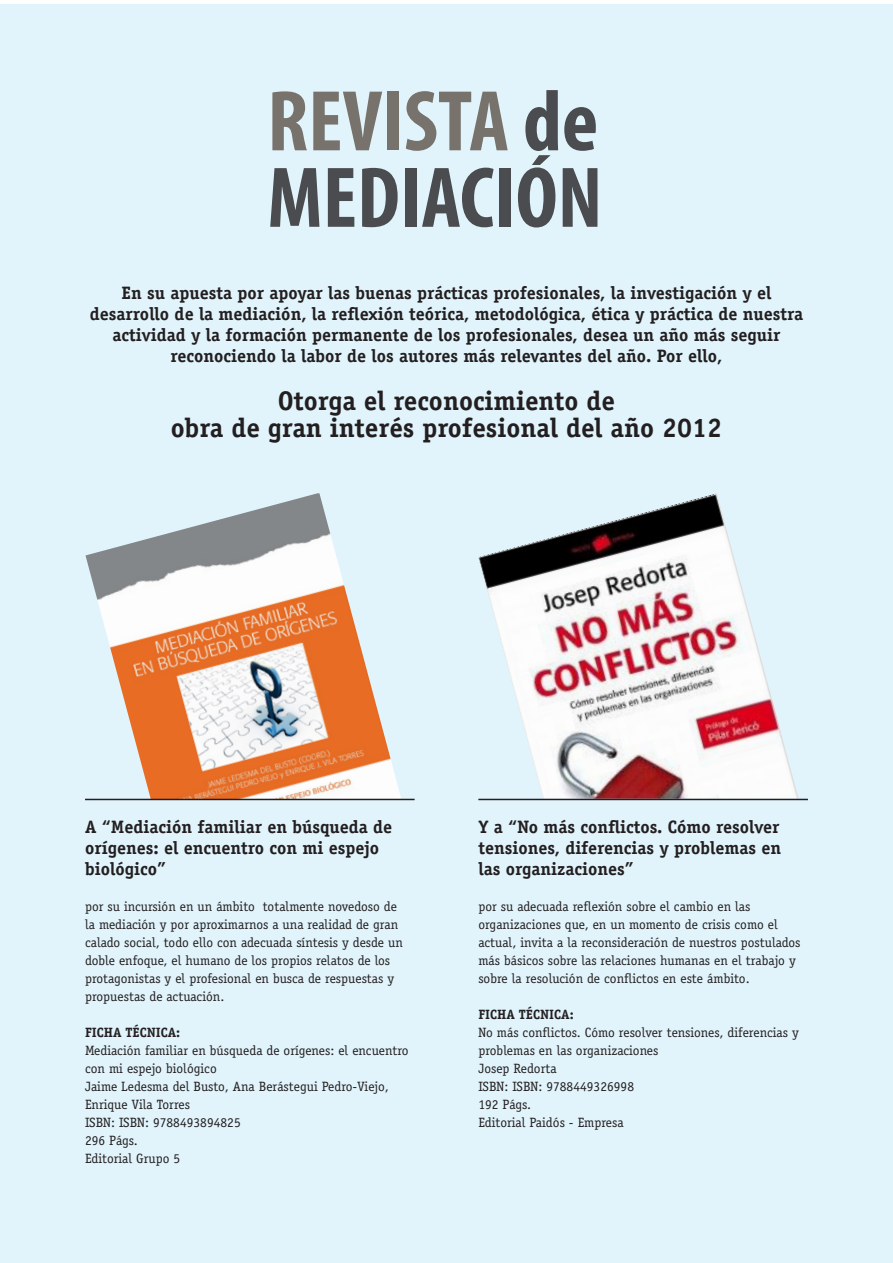
<style>
.page{position:relative;width:893px;height:1263px;background:#fff}
.page>*{position:absolute;margin:0;border:0;box-sizing:border-box;transform-origin:0 0}
.t1{font:700 condensed 87px/76.5px "Myriad Pro";color:#4a4c4f}
.t2{font:700 27px/27px "Officina Serif";color:#231f20;text-align:center}
.t3{font:700 18px/21px "Officina Serif";color:#231f20;text-align:center}
.t4{font:13.5px/18px "Officina Serif";color:#231f20}
.t5{font:700 13.5px "Officina Serif";color:#231f20}
.s1{color:#77726b}
</style>
<div class="page">
<div style="left:0;top:4px;width:893px;height:1259px;background:#e1f4fc"></div>
<img style="left:85px;top:493px;width:316px;height:306px">
<img style="left:478px;top:493px;width:321px;height:306px">
<hr style="left:85px;top:799px;width:330px;height:1px;background:#231f20">
<hr style="left:478px;top:799px;width:330px;height:1px;background:#231f20">
<h1 class="t1" style="left:267px;top:81px;width:337px"><span class="s1">REVISTA</span> de<br>MEDIACIÓN</h1>
<p class="t3" style="left:90px;top:282px;width:714px">En su apuesta por apoyar las buenas prácticas profesionales, la investigación y el desarrollo de la mediación, la reflexión teórica, metodológica, ética y práctica de nuestra actividad y la formación permanente de los profesionales, desea un año más seguir reconociendo la labor de los autores más relevantes del año. Por ello,</p>
<h2 class="t2" style="left:171px;top:387px;width:553px">Otorga el reconocimiento de<br>obra de gran interés profesional del año 2012</h2>
<h3 class="t3" style="left:85px;top:816px;width:308px;text-align:left">A “Mediación familiar en búsqueda de orígenes: el encuentro con mi espejo biológico”</h3>
<p class="t4" style="left:85px;top:897px;width:319px">por su incursión en un ámbito totalmente novedoso de la mediación y por aproximarnos a una realidad de gran calado social, todo ello con adecuada síntesis y desde un doble enfoque, el humano de los propios relatos de los protagonistas y el profesional en busca de respuestas y propuestas de actuación.</p>
<p class="t5" style="left:85px;top:1024px;width:97px">FICHA TÉCNICA:</p>
<p class="t4" style="left:85px;top:1041px;width:325px">Mediación familiar en búsqueda de orígenes: el encuentro con mi espejo biológico<br>Jaime Ledesma del Busto, Ana Berástegui Pedro-Viejo,<br>Enrique Vila Torres<br>ISBN: ISBN: 9788493894825<br>296 Págs.<br>Editorial Grupo 5</p>
<h3 class="t3" style="left:478px;top:816px;width:304px;text-align:justify">Y a “No más conflictos. Cómo resolver tensiones, diferencias y problemas en las organizaciones”</h3>
<p class="t4" style="left:478px;top:897px;width:324px">por su adecuada reflexión sobre el cambio en las organizaciones que, en un momento de crisis como el actual, invita a la reconsideración de nuestros postulados más básicos sobre las relaciones humanas en el trabajo y sobre la resolución de conflictos en este ámbito.</p>
<p class="t5" style="left:478px;top:1006px;width:97px">FICHA TÉCNICA:</p>
<p class="t4" style="left:478px;top:1023px;width:322px">No más conflictos. Cómo resolver tensiones, diferencias y problemas en las organizaciones<br>Josep Redorta<br>ISBN: ISBN: 9788449326998<br>192 Págs.<br>Editorial Paidós - Empresa</p>
</div>
